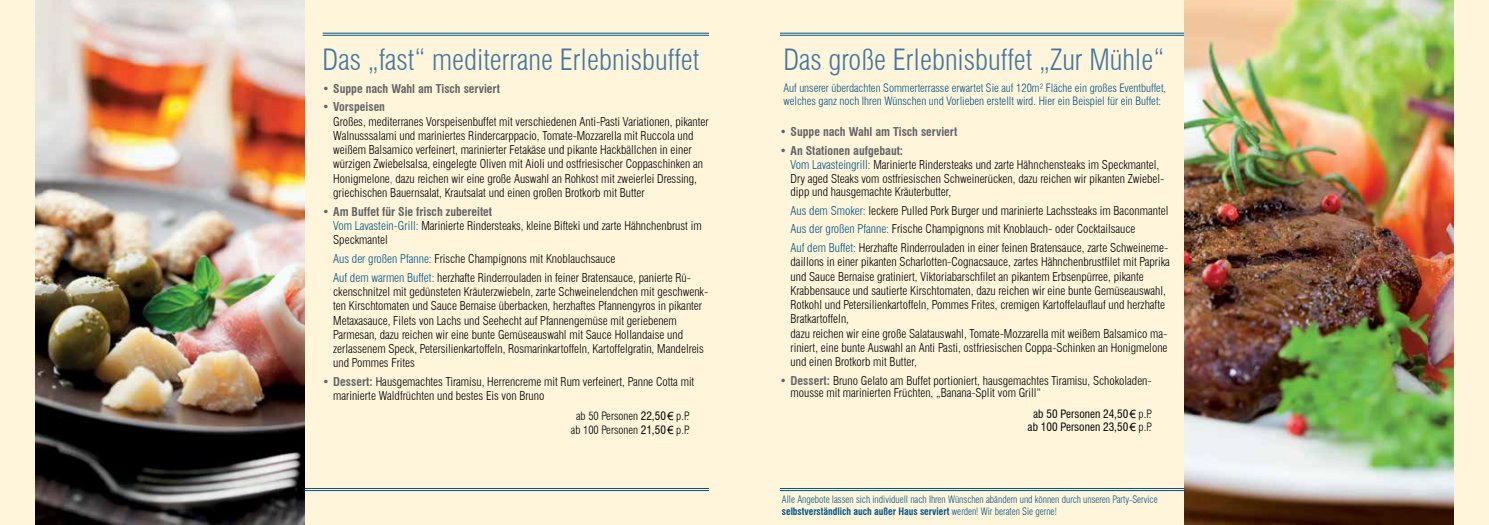
<style>
.page{position:relative;width:1489px;height:525px;background:#fff}
.page>*{position:absolute;margin:0;border:0;box-sizing:border-box;transform-origin:0 0}
.t1{font:300 condensed 28.62px "Swiss 721 BT";color:#4277a1}
.t2{font:300 condensed 11.88px/14.2px "Swiss 721 BT";color:#000}
.t3{font:700 condensed 11.88px "Swiss 721 BT";color:#636466}
.t4{font:300 condensed 11.25px/12.5px "Swiss 721 BT";color:#005686}
.t5{font:condensed 11.25px/13.5px "Swiss 721 BT";color:#000;text-align:center}
.t6{font:300 condensed 11.25px/13.5px "Swiss 721 BT";color:#000;text-align:center}
.t7{font:300 condensed 10px/12px "Swiss 721 BT";color:#005686;scale:.96 1}
.s1{color:#005686}
.s2{font-weight:700;color:#636466}
.s3{font-weight:400}
.s4{font-family:"Arial";font-weight:400;font-stretch:normal}
.s5{font-family:"Arial";font-stretch:normal}
.s6{font-weight:300}
.s7{font-weight:700}
</style>
<div class="page">
<div style="left:0;top:0;width:1488px;height:524px;background:#fff5db"></div>
<hr style="left:322px;top:33px;width:387px;height:1px;background:#005686">
<hr style="left:322px;top:35px;width:387px;height:1px;background:#005686">
<hr style="left:780px;top:33px;width:658px;height:1px;background:#005686">
<hr style="left:780px;top:35px;width:658px;height:1px;background:#005686">
<hr style="left:83px;top:488px;width:626px;height:1px;background:#005686">
<hr style="left:83px;top:490px;width:626px;height:1px;background:#005686">
<img style="left:35px;top:0;width:270px;height:524px">
<hr style="left:780px;top:488px;width:614px;height:1px;background:#005686">
<hr style="left:780px;top:490px;width:614px;height:1px;background:#005686">
<img style="left:1183px;top:0;width:270px;height:524px">
<h1 class="t1" style="left:322px;top:42px;width:378px">Das „fast“ mediterrane Erlebnisbuffet</h1>
<p class="t3" style="left:322px;top:81px;width:179px">• Suppe nach Wahl am Tisch serviert</p>
<p class="t3" style="left:322px;top:100px;width:64px">• Vorspeisen</p>
<p class="t2" style="left:333px;top:114px;width:377px">Großes, mediterranes Vorspeisenbuffet mit verschiedenen Anti-Pasti Variationen, pikanter Walnusssalami und mariniertes Rindercarppacio, Tomate-Mozzarella mit Ruccola und weißem Balsamico verfeinert, marinierter Fetakäse und pikante Hackbällchen in einer würzigen Zwiebelsalsa, eingelegte Oliven mit Aioli und ostfriesischer Coppaschinken an Honigmelone<span class="s1">,</span> dazu reichen wir eine große Auswahl an Rohkost mit zweierlei Dressing, griechischen Bauernsalat, Krautsalat und einen großen Brotkorb mit Butter</p>
<p class="t2" style="left:333px;top:204px;width:370px;text-indent:-11px"><span class="s2">• Am Buffet für Sie frisch zubereitet<br></span><span class="s1">Vom Lavastein-Grill:</span> Marinierte Rindersteaks, kleine Bifteki und zarte Hähnchenbrust im<br>Speckmantel</p>
<p class="t2" style="left:333px;top:249px;width:359px;line-height:18.8px"><span class="s1">Aus der großen Pfanne:</span> Frische Champignons mit Knoblauchsauce<br><span class="s1">Auf dem warmen Buffet:</span> herzhafte Rinderrouladen in feiner Bratensauce, panierte Rü-</p>
<p class="t2" style="left:333px;top:284px;width:376px">ckenschnitzel mit gedünsteten Kräuterzwiebeln, zarte Schweinelendchen mit geschwenk&shy;ten Kirschtomaten und Sauce Bernaise überbacken, herzhaftes Pfannengyros in pikanter Metaxasauce, Filets von Lachs und Seehecht auf Pfannengemüse mit geriebenem Parmesan, dazu reichen wir eine bunte Gemüseauswahl mit Sauce Hollandaise und zerlassenem Speck, Petersilienkartoffeln, Rosmarinkartoffeln, Kartoffelgratin, Mandelreis und Pommes Frites</p>
<p class="t2" style="left:333px;top:374px;width:362px;text-indent:-11px"><span class="s2">• Dessert:</span> Hausgemachtes Tiramisu, Herrencreme mit Rum verfeinert, Panne Cotta mit marinierte Waldfrüchten und bestes Eis von Bruno</p>
<p class="t6" style="left:571px;top:409px;width:120px">ab 50 Personen <span class="s3">22,50</span><span class="s4">€</span> p.P. ab 100 Personen <span class="s3">21,50</span><span class="s4">€</span> p.P.</p>
<h1 class="t1" style="left:783px;top:42px;width:382px">Das große Erlebnisbuffet „Zur Mühle“</h1>
<p class="t4" style="left:783px;top:82px;width:384px">Auf unserer überdachten Sommerterrasse erwartet Sie auf 120m² Fläche ein großes Eventbuffet, welches ganz noch Ihren Wünschen und Vorlieben erstellt wird. Hier ein Beispiel für ein Buffet:</p>
<p class="t3" style="left:780px;top:124px;width:179px">• Suppe nach Wahl am Tisch serviert</p>
<p class="t2" style="left:790px;top:143px;width:375px;text-indent:-11px"><span class="s2">• An Stationen aufgebaut:<br></span><span class="s1">Vom Lavasteingrill:</span> Marinierte Rindersteaks und zarte Hähnchensteaks im Speckmantel,<br>Dry aged Steaks vom ostfriesischen Schweinerücken, dazu reichen wir pikanten Zwiebel-</p>
<p class="t2" style="left:790px;top:182px;width:379px;line-height:18.8px">dipp und hausgemachte Kräuterbutter,<br><span class="s1">Aus dem Smoker:</span> leckere Pulled Pork Burger und marinierte Lachssteaks im Baconmantel <span class="s1">Aus der großen Pfanne:</span> Frische Champignons mit Knoblauch- oder Cocktailsauce<br><span class="s1">Auf dem Buffet:</span> Herzhafte Rinderrouladen in einer feinen Bratensauce, zarte Schweineme-</p>
<p class="t2" style="left:790px;top:255px;width:381px">daillons in einer pikanten Scharlotten-Cognacsauce, zartes Hähnchenbrustfilet mit Paprika und Sauce Bernaise gratiniert, Viktoriabarschfilet an pikantem Erbsenpürree, pikante Krabbensauce und sautierte Kirschtomaten, dazu reichen wir eine bunte Gemüseauswahl, Rotkohl und Petersilienkartoffeln, Pommes Frites, cremigen Kartoffelauflauf und herzhafte Bratkartoffeln,<br>dazu reichen wir eine große Salatauswahl, Tomate-Mozzarella mit weißem Balsamico ma&shy;riniert, eine bunte Auswahl an Anti Pasti, ostfriesischen Coppa-Schinken an Honigmelone und einen Brotkorb mit Butter,</p>
<p class="t2" style="left:790px;top:374px;width:362px;line-height:12.5px;text-indent:-11px"><span class="s2">• Dessert:</span> Bruno Gelato am Buffet portioniert, hausgemachtes Tiramisu, Schokoladen&shy;mousse mit marinierten Früchten, „Banana-Split vom Grill“</p>
<p class="t5" style="left:1027px;top:406px;width:126px">ab 50 Personen 24,50<span class="s5">€</span> <span class="s6">p.P. </span>ab 100 Personen 23,50<span class="s5">€</span> <span class="s6">p.P.</span></p>
<p class="t7" style="left:781px;top:493px;width:393px">Alle Angebote lassen sich individuell nach Ihren Wünschen abändern und können durch unseren Party-Service <span class="s7">selbstverständlich auch außer Haus serviert</span> werden! Wir beraten Sie gerne!</p>
</div>
